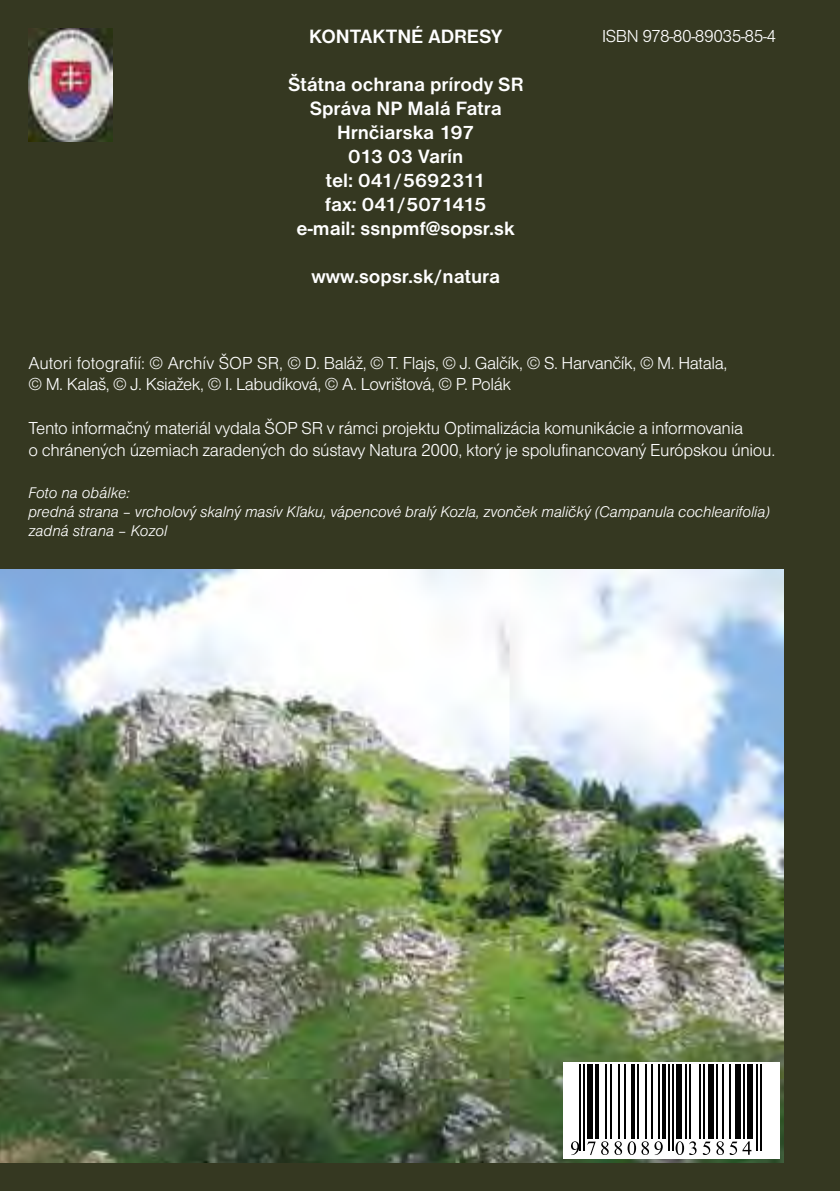
<style>
.page{position:relative;width:840px;height:1191px;background:#fff}
.page>*{position:absolute;margin:0;border:0;box-sizing:border-box;transform-origin:0 0}
.t1{font:700 20px/24px "Nimbus San DEE";color:#fff;text-align:center}
.t2{font:18px/21.6px "Nimbus San DEE Ligh";letter-spacing:-.02em;color:#fff}
.t3{font:16px/19.2px "Nimbus San DEE Ligh Ital";letter-spacing:-.01em;color:#fff}
</style>
<div class="page">
<div style="left:0;top:0;width:839px;height:1191px;background:#353821"></div>
<img style="left:0;top:569px;width:782px;height:593px">
<img style="left:28px;top:28px;width:84px;height:114px">
<svg style="left:562px;top:1062px;width:216px;height:97px;background:#d0d1d0"></svg>
<hr style="left:579px;top:1064px;width:2px;height:86px;background:#000">
<hr style="left:583px;top:1064px;width:1px;height:86px;background:#000">
<div style="left:587px;top:1064px;width:5px;height:75px;background:#000"></div>
<svg style="left:594px;top:1064px;width:4px;height:75px"></svg>
<hr style="left:604px;top:1064px;width:2px;height:75px;background:#000">
<hr style="left:610px;top:1064px;width:1px;height:75px;background:#000">
<hr style="left:618px;top:1064px;width:1px;height:75px;background:#000">
<hr style="left:623px;top:1064px;width:2px;height:75px;background:#000">
<hr style="left:631px;top:1064px;width:3px;height:75px;background:#000">
<hr style="left:637px;top:1064px;width:1px;height:75px;background:#000">
<hr style="left:644px;top:1064px;width:2px;height:75px;background:#000">
<hr style="left:650px;top:1064px;width:2px;height:75px;background:#000">
<hr style="left:658px;top:1064px;width:1px;height:75px;background:#000">
<hr style="left:662px;top:1064px;width:3px;height:75px;background:#000">
<hr style="left:667px;top:1064px;width:2px;height:86px;background:#000">
<hr style="left:671px;top:1064px;width:2px;height:86px;background:#000">
<div style="left:675px;top:1064px;width:5px;height:75px;background:#000"></div>
<hr style="left:685px;top:1064px;width:1px;height:75px;background:#000">
<hr style="left:689px;top:1064px;width:1px;height:75px;background:#000">
<hr style="left:698px;top:1064px;width:2px;height:75px;background:#000">
<hr style="left:702px;top:1064px;width:1px;height:75px;background:#000">
<div style="left:708px;top:1064px;width:5px;height:75px;background:#000"></div>
<hr style="left:715px;top:1064px;width:2px;height:75px;background:#000">
<hr style="left:721px;top:1064px;width:2px;height:75px;background:#000">
<hr style="left:729px;top:1064px;width:1px;height:75px;background:#000">
<div style="left:735px;top:1064px;width:5px;height:75px;background:#000"></div>
<hr style="left:742px;top:1064px;width:2px;height:75px;background:#000">
<div style="left:746px;top:1064px;width:5px;height:75px;background:#000"></div>
<hr style="left:756px;top:1064px;width:1px;height:86px;background:#000">
<hr style="left:760px;top:1064px;width:1px;height:86px;background:#000">
<svg style="left:570px;top:1141px;width:9px;height:14px"></svg>
<svg style="left:587px;top:1141px;width:21px;height:14px"></svg>
<svg style="left:614px;top:1141px;width:7px;height:14px"></svg>
<svg style="left:627px;top:1141px;width:8px;height:14px"></svg>
<svg style="left:641px;top:1141px;width:7px;height:14px"></svg>
<svg style="left:654px;top:1141px;width:8px;height:14px"></svg>
<svg style="left:675px;top:1141px;width:21px;height:14px"></svg>
<svg style="left:702px;top:1141px;width:8px;height:14px"></svg>
<svg style="left:716px;top:1141px;width:7px;height:14px"></svg>
<svg style="left:729px;top:1141px;width:7px;height:14px"></svg>
<svg style="left:742px;top:1141px;width:9px;height:13px"></svg>
<p class="t1" style="left:309px;top:25px;width:194px">KONTAKTNÉ ADRESY</p>
<p class="t1" style="left:288px;top:73px;width:236px">Štátna ochrana prírody SR<br>Správa NP Malá Fatra<br>Hrnčiarska 197<br>013 03 Varín<br>tel: 041/5692311<br>fax: 041/5071415<br>e-mail: ssnpmf@sopsr.sk</p>
<p class="t1" style="left:311px;top:265px;width:190px">www.sopsr.sk/natura</p>
<p class="t2" style="left:601px;top:25px;width:175px">ISBN 978-80-89035-85-4</p>
<p class="t2" style="left:28px;top:352px;width:700px">Autori fotografií: © Archív ŠOP SR, © D. Baláž, © T. Flajs, © J. Galčík, © S. Harvančík, © M. Hatala, © M. Kalaš, © J. Ksiažek, © I. Labudíková, © A. Lovrištová, © P. Polák</p>
<p class="t2" style="left:28px;top:417px;width:748px">Tento informačný materiál vydala ŠOP SR v rámci projektu Optimalizácia komunikácie a informovania<br>o chránených územiach zaradených do sústavy Natura 2000, ktorý je spolufinancovaný Európskou úniou.</p>
<p class="t3" style="left:28px;top:483px;width:742px">Foto na obálke:<br>predná strana – vrcholový skalný masív Kľaku, vápencové bralý Kozla, zvonček maličký (Campanula cochlearifolia) zadná strana – Kozol</p>
</div>
